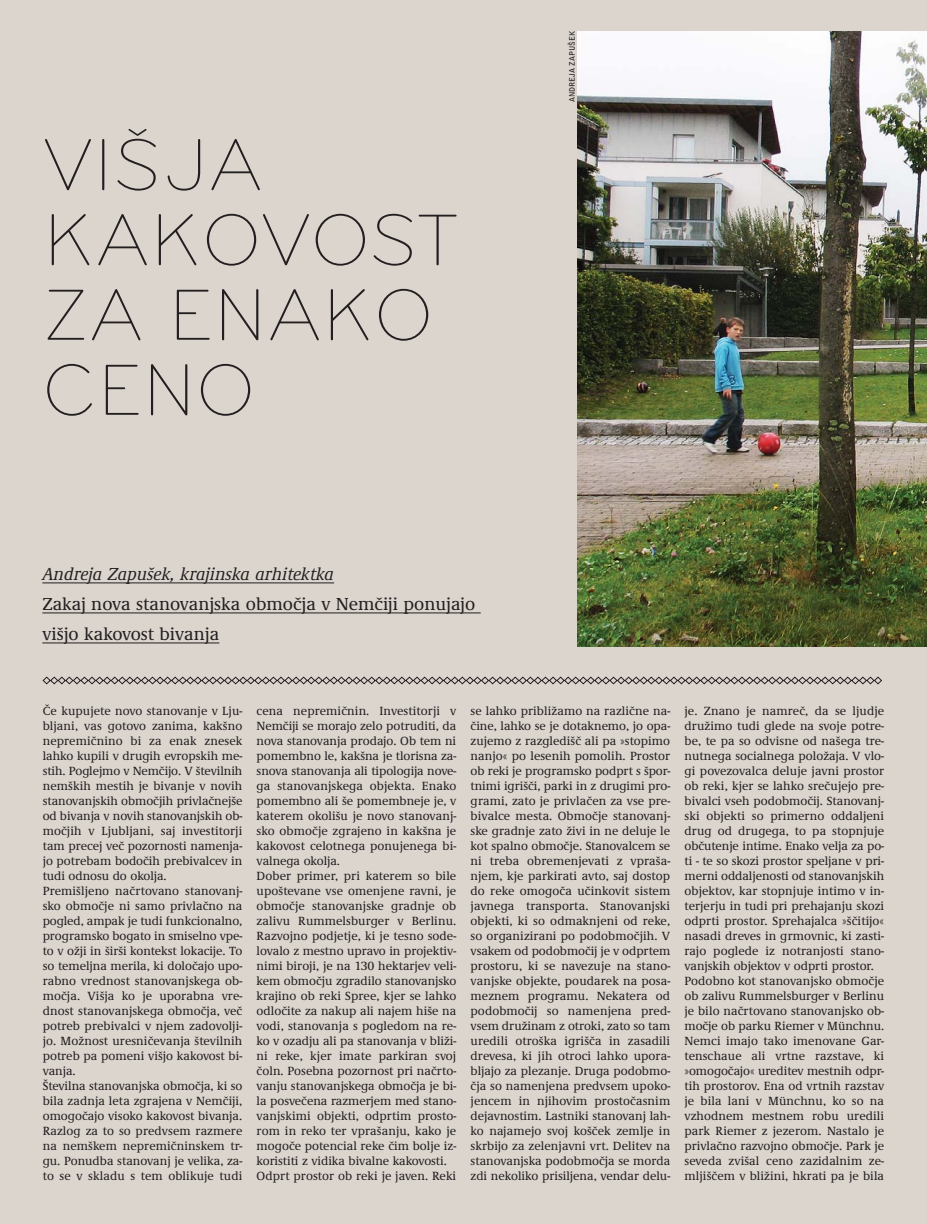
<style>
.page{position:relative;width:927px;height:1224px;background:#fff}
.page>*{position:absolute;margin:0;border:0;box-sizing:border-box;transform-origin:0 0}
.t1{font:300 75px/75px "Bryant CE";color:#231f20}
.t2{font:18px/30px "Demos LT Medium CE";color:#231f20}
.t3{font:12.3px/15px "Demos LT Medium CE";letter-spacing:.005em;color:#231f20}
.t4{font:7.5px "Bell Gothic Bold CE";color:#231f20}
.s1{font-style:italic}
</style>
<div class="page">
<div style="left:0;top:0;width:926px;height:1223px;background:#dbd5ce"></div>
<hr style="left:42px;top:582px;width:292px;height:1px;background:#231f20">
<hr style="left:42px;top:612px;width:438px;height:1px;background:#231f20">
<hr style="left:42px;top:642px;width:177px;height:1px;background:#231f20">
<img style="left:577px;top:31px;width:349px;height:615px">
<svg style="left:42px;top:676px;width:840px;height:8px"></svg>
<p class="t1" style="left:43px;top:135px;width:417px">VIŠ JA<br>KAKOVOST<br>ZA ENAKO<br>CENO</p>
<p class="t2" style="left:42px;top:559px;width:434px"><span class="s1">Andreja Zapušek, krajinska arhitektka<br></span>Zakaj nova stanovanjska območja v Nemčiji ponujajo višjo kakovost bivanja</p>
<p class="t4" style="left:568px;top:102px;width:72px;rotate:-90deg">ANDREJA ZAPUŠEK</p>
<p class="t3" style="left:43px;top:703px;width:201px">Če kupujete novo stanovanje v Lju&shy;bljani, vas gotovo zanima, kakšno nepremičnino bi za enak znesek lahko kupili v drugih evropskih me&shy;stih. Poglejmo v Nemčijo. V številnih nemških mestih je bivanje v novih stanovanjskih območjih privlačnejše od bivanja v novih stanovanjskih ob&shy;močjih v Ljubljani, saj investitorji tam precej več pozornosti namenja&shy;jo potrebam bodočih prebivalcev in tudi odnosu do okolja.<br>Premišljeno načrtovano stanovanj&shy;sko območje ni samo privlačno na pogled, ampak je tudi funkcionalno, programsko bogato in smiselno vpe&shy;to v ožji in širši kontekst lokacije. To so temeljna merila, ki določajo upo&shy;rabno vrednost stanovanjskega ob&shy;močja. Višja ko je uporabna vre&shy;dnost stanovanjskega območja, več potreb prebivalci v njem zadovolji&shy;jo. Možnost uresničevanja številnih potreb pa pomeni višjo kakovost bi&shy;vanja.<br>Številna stanovanjska območja, ki so bila zadnja leta zgrajena v Nemčiji, omogočajo visoko kakovost bivanja.<br>Razlog za to so predvsem razmere na nemškem nepremičninskem tr&shy;gu. Ponudba stanovanj je velika, za&shy;to se v skladu s tem oblikuje tudi</p>
<p class="t3" style="left:256px;top:703px;width:201px">cena nepremičnin. Investitorji v Nemčiji se morajo zelo potruditi, da nova stanovanja prodajo. Ob tem ni pomembno le, kakšna je tlorisna za&shy;snova stanovanja ali tipologija nove&shy;ga stanovanjskega objekta. Enako pomembno ali še pomembneje je, v katerem okolišu je novo stanovanj&shy;sko območje zgrajeno in kakšna je kakovost celotnega ponujenega bi&shy;valnega okolja.<br>Dober primer, pri katerem so bile upoštevane vse omenjene ravni, je območje stanovanjske gradnje ob zalivu Rummelsburger v Berlinu.<br>Razvojno podjetje, ki je tesno sode&shy;lovalo z mestno upravo in projektiv&shy;nimi biroji, je na 130 hektarjev veli&shy;kem območju zgradilo stanovanjsko krajino ob reki Spree, kjer se lahko odločite za nakup ali najem hiše na vodi, stanovanja s pogledom na re&shy;ko v ozadju ali pa stanovanja v bliži&shy;ni reke, kjer imate parkiran svoj čoln. Posebna pozornost pri načrto&shy;vanju stanovanjskega območja je bi&shy;la posvečena razmerjem med stano&shy;vanjskimi objekti, odprtim prosto&shy;rom in reko ter vprašanju, kako je mogoče potencial reke čim bolje iz&shy;koristiti z vidika bivalne kakovosti.<br>Odprt prostor ob reki je javen. Reki</p>
<p class="t3" style="left:470px;top:703px;width:201px;text-align:justify">se lahko približamo na različne na&shy;čine, lahko se je dotaknemo, jo opa&shy;zujemo z razgledišč ali pa »stopimo nanjo« po lesenih pomolih. Prostor ob reki je programsko podprt s špor&shy;tnimi igrišči, parki in z drugimi pro&shy;grami, zato je privlačen za vse pre&shy;bivalce mesta. Območje stanovanj&shy;ske gradnje zato živi in ne deluje le kot spalno območje. Stanovalcem se ni treba obremenjevati z vpraša&shy;njem, kje parkirati avto, saj dostop do reke omogoča učinkovit sistem javnega transporta. Stanovanjski objekti, ki so odmaknjeni od reke, so organizirani po podobmočjih. V vsakem od podobmočij je v odprtem prostoru, ki se navezuje na stano&shy;vanjske objekte, poudarek na posa&shy;meznem programu. Nekatera od podobmočij so namenjena pred&shy;vsem družinam z otroki, zato so tam uredili otroška igrišča in zasadili drevesa, ki jih otroci lahko upora&shy;bljajo za plezanje. Druga podobmo&shy;čja so namenjena predvsem upoko&shy;jencem in njihovim prostočasnim dejavnostim. Lastniki stanovanj lah&shy;ko najamejo svoj košček zemlje in skrbijo za zelenjavni vrt. Delitev na stanovanjska podobmočja se morda zdi nekoliko prisiljena, vendar delu-</p>
<p class="t3" style="left:684px;top:703px;width:201px">je. Znano je namreč, da se ljudje družimo tudi glede na svoje potre&shy;be, te pa so odvisne od našega tre&shy;nutnega socialnega položaja. V vlo&shy;gi povezovalca deluje javni prostor ob reki, kjer se lahko srečujejo pre&shy;bivalci vseh podobmočij. Stanovanj&shy;ski objekti so primerno oddaljeni drug od drugega, to pa stopnjuje občutenje intime. Enako velja za po&shy;ti - te so skozi prostor speljane v pri&shy;merni oddaljenosti od stanovanjskih objektov, kar stopnjuje intimo v in&shy;terjerju in tudi pri prehajanju skozi odprti prostor. Sprehajalca »ščitijo« nasadi dreves in grmovnic, ki zasti&shy;rajo poglede iz notranjosti stano&shy;vanjskih objektov v odprti prostor.<br>Podobno kot stanovanjsko območje ob zalivu Rummelsburger v Berlinu je bilo načrtovano stanovanjsko ob&shy;močje ob parku Riemer v Münchnu.<br>Nemci imajo tako imenovane Gar&shy;tenschaue ali vrtne razstave, ki »omogočajo« ureditev mestnih odpr&shy;tih prostorov. Ena od vrtnih razstav je bila lani v Münchnu, ko so na vzhodnem mestnem robu uredili park Riemer z jezerom. Nastalo je privlačno razvojno območje. Park je seveda zvišal ceno zazidalnim ze&shy;mljiščem v bližini, hkrati pa je bila</p>
</div>
